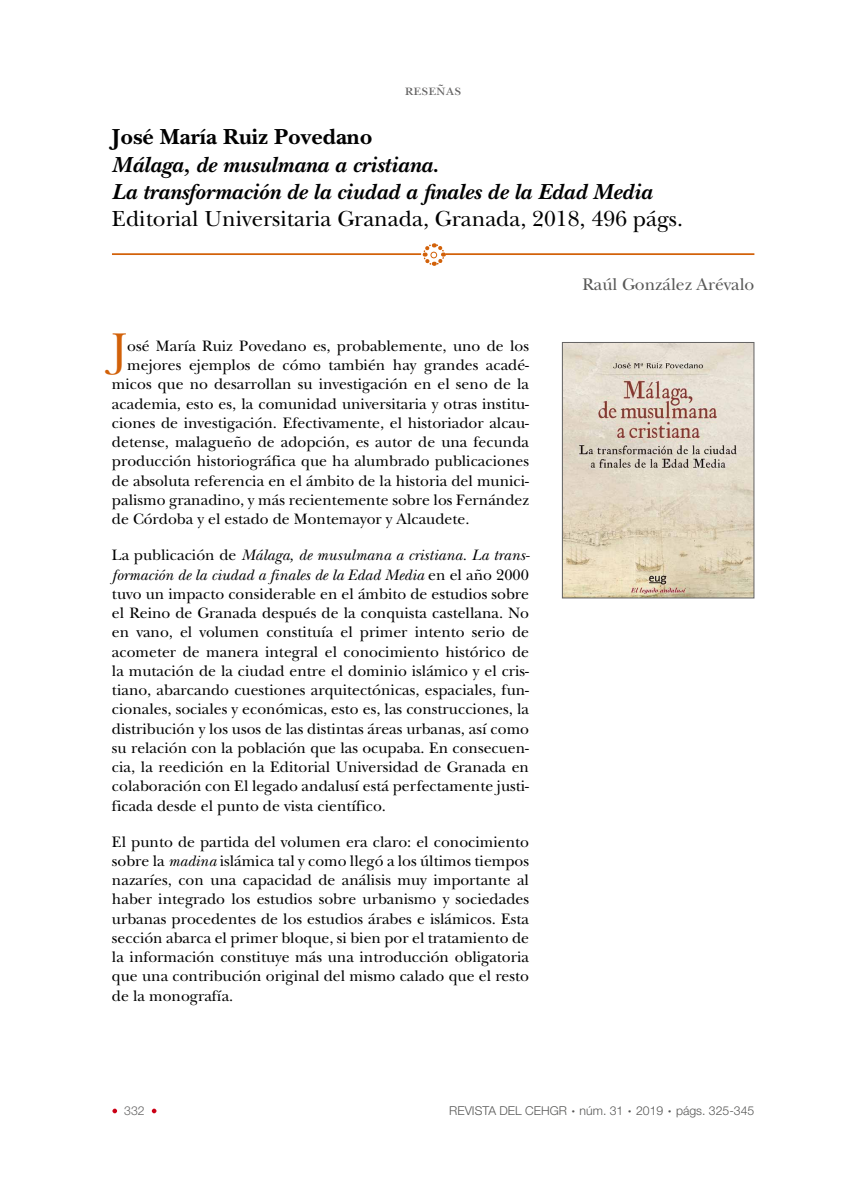
<style>
.page{position:relative;width:844px;height:1191px;background:#fff}
.page>*{position:absolute;margin:0;border:0;box-sizing:border-box;transform-origin:0 0}
.t1{font:44.98px "New Baskerville Std";color:#d26109}
.t2{font:italic 700 22.75px/27.3px "New Baskerville Std";color:#000}
.t3{font:22.75px "New Baskerville Std";color:#000}
.t4{font:700 22.75px "New Baskerville Std";color:#000}
.t5{font:17.5px "New Baskerville Std";color:#575756}
.t6{font:15.75px/19.2px "New Baskerville Std";color:#000;text-align:justify}
.t7{font:15.75px "New Baskerville Std";color:#646363}
.t8{font:300 12.25px "Helvetica Neue LT Std";color:#575756}
.t9{font:300 12.25px "Helvetica Neue LT Std";color:#646363}
.s1{font-style:italic}
.s2{font-weight:100;font-size:21px}
</style>
<div class="page">
<svg style="left:112px;top:1108px;width:5px;height:5px"></svg>
<svg style="left:152px;top:1108px;width:4px;height:5px"></svg>
<hr style="left:112px;top:253px;width:642px;height:2px;background:#d26109">
<svg style="left:420px;top:243px;width:27px;height:23px"></svg>
<div style="left:430px;top:252px;width:7px;height:6px;border:1px solid #d26109;border-radius:50%"></div>
<img style="left:564px;top:344px;width:188px;height:252px">
<div style="left:562px;top:342px;width:192px;height:256px;border:1px solid #646363"></div>
<p class="t7" style="left:404px;top:81px;width:58px">reseñas</p>
<h2 class="t4" style="left:112px;top:124px;width:262px">José María Ruiz Povedano</h2>
<h2 class="t2" style="left:112px;top:151px;width:542px">Málaga, de musulmana a cristiana.<br>La transformación de la ciudad a finales de la Edad Media</h2>
<h2 class="t3" style="left:112px;top:205px;width:572px">Editorial Universitaria Granada, Granada, 2018, 496 págs.</h2>
<h1 class="t1" style="left:112px;top:322px;width:17px">J</h1>
<p class="t6" style="left:127px;top:336px;width:403px">osé María Ruiz Povedano es, probablemente, uno de los</p>
<p class="t6" style="left:127px;top:355px;width:403px">mejores ejemplos de cómo también hay grandes acadé-</p>
<p class="t6" style="left:112px;top:375px;width:418px">micos que no desarrollan su investigación en el seno de la</p>
<p class="t6" style="left:112px;top:394px;width:418px">academia, esto es, la comunidad universitaria y otras institu-</p>
<p class="t6" style="left:112px;top:413px;width:418px">ciones de investigación. Efectivamente, el historiador alcau-</p>
<p class="t6" style="left:112px;top:432px;width:418px">detense, malagueño de adopción, es autor de una fecunda</p>
<p class="t6" style="left:112px;top:452px;width:418px">producción historiográfica que ha alumbrado publicaciones</p>
<p class="t6" style="left:112px;top:471px;width:418px">de absoluta referencia en el ámbito de la historia del munici-</p>
<p class="t6" style="left:112px;top:490px;width:418px">palismo granadino, y más recientemente sobre los Fernández</p>
<p class="t6" style="left:112px;top:509px;width:359px">de Córdoba y el estado de Montemayor y Alcaudete.</p>
<p class="t6" style="left:112px;top:545px;width:419px">La publicación de <span class="s1">Málaga, de musulmana a cristiana. La trans&shy;formación de la ciudad a finales de la Edad Media</span> en el año 2000 tuvo un impacto considerable en el ámbito de estudios sobre el Reino de Granada después de la conquista castellana. No en vano, el volumen constituía el primer intento serio de acometer de manera integral el conocimiento histórico de la mutación de la ciudad entre el dominio islámico y el cris&shy;tiano, abarcando cuestiones arquitectónicas, espaciales, fun&shy;cionales, sociales y económicas, esto es, las construcciones, la distribución y los usos de las distintas áreas urbanas, así como su relación con la población que las ocupaba. En consecuen&shy;cia, la reedición en la Editorial Universidad de Granada en colaboración con El legado andalusí está perfectamente justi&shy;ficada desde el punto de vista científico.</p>
<p class="t6" style="left:112px;top:832px;width:418px">El punto de partida del volumen era claro: el conocimiento sobre la <span class="s1">madina</span> islámica tal y como llegó a los últimos tiempos nazaríes, con una capacidad de análisis muy importante al haber integrado los estudios sobre urbanismo y sociedades urbanas procedentes de los estudios árabes e islámicos. Esta sección abarca el primer bloque, si bien por el tratamiento de la información constituye más una introducción obligatoria que una contribución original del mismo calado que el resto de la monografía.</p>
<p class="t5" style="left:582px;top:274px;width:173px">Raúl González Arévalo</p>
<p class="t9" style="left:124px;top:1103px;width:22px">332</p>
<p class="t8" style="left:449px;top:1103px;width:306px">REVISTA DEL CEHGR <span class="s2">·</span> núm. 31 <span class="s2">·</span> 2019 <span class="s2">·</span> págs. 325-345</p>
</div>
